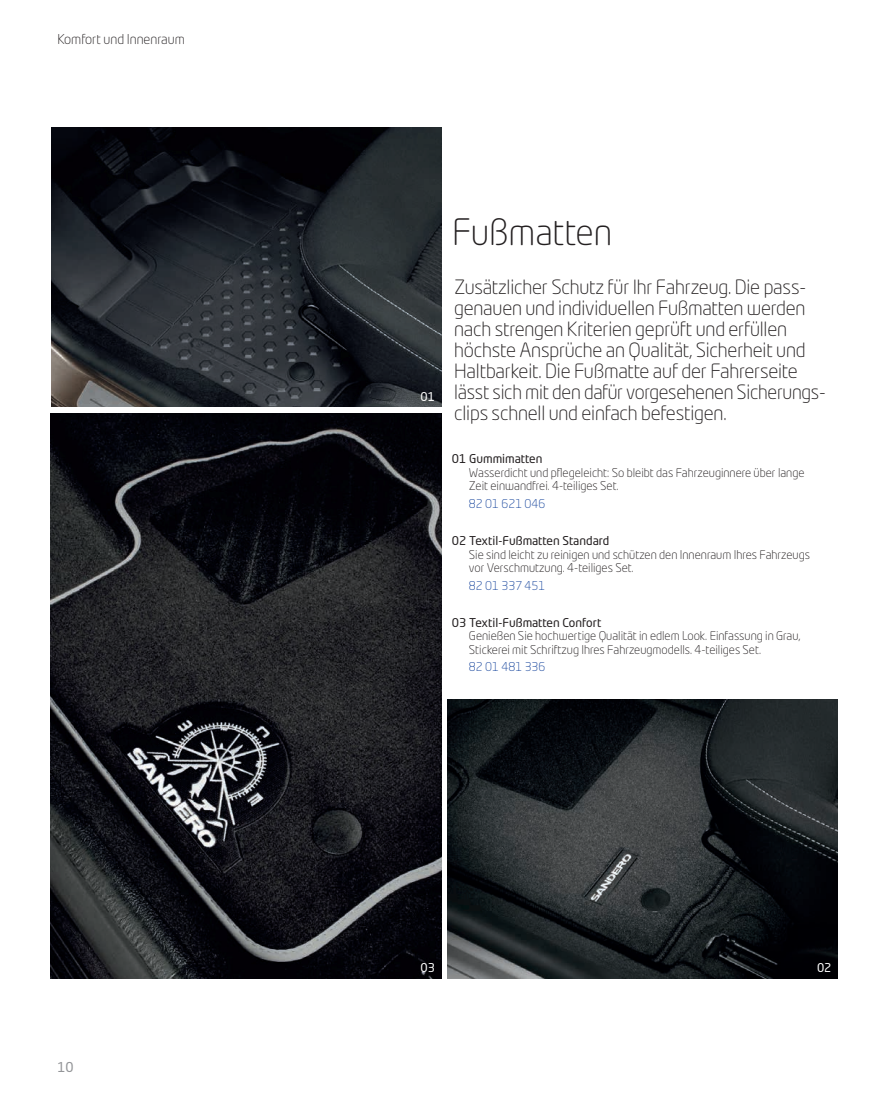
<style>
.page{position:relative;width:872px;height:1106px;background:#fff}
.page>*{position:absolute;margin:0;border:0;box-sizing:border-box;transform-origin:0 0}
.t1{font:300 36px "Neo Tech Dacia";color:#231f20}
.t2{font:300 19.5px/21px "Neo Tech Dacia";letter-spacing:-.01em;color:#231f20}
.t3{font:300 13.5px "Neo Tech Dacia";color:#231f20}
.t4{font:13.5px "Neo Tech Dacia";color:#939598}
.t5{font:300 12px/13.5px "Neo Tech Dacia";color:#231f20}
.t6{font:12px "Neo Tech Dacia";color:#231f20}
.t7{font:300 12px "Neo Tech Dacia";color:#18469d}
.t8{font:12px "Neo Tech Dacia";color:#fff}
</style>
<div class="page">
<img style="left:50px;top:413px;width:391px;height:565px">
<img style="left:448px;top:699px;width:390px;height:279px">
<img style="left:51px;top:128px;width:390px;height:279px">
<p class="t3" style="left:57px;top:31px;width:129px">Komfort und Innenraum</p>
<p class="t4" style="left:57px;top:1058px;width:18px">10</p>
<p class="t8" style="left:420px;top:382px;width:16px">01</p>
<p class="t8" style="left:420px;top:389px;width:16px">01</p>
<h1 class="t1" style="left:452px;top:210px;width:162px">Fußmatten</h1>
<p class="t2" style="left:454px;top:276px;width:373px">Zusätzlicher Schutz für Ihr Fahrzeug. Die pass&shy;genauen und individuellen Fußmatten werden nach strengen Kriterien geprüft und erfüllen höchste Ansprüche an Qualität, Sicherheit und Haltbarkeit. Die Fußmatte auf der Fahrerseite lässt sich mit den dafür vorgesehenen Sicherungs&shy;clips schnell und einfach befestigen.</p>
<p class="t6" style="left:452px;top:451px;width:92px">01 Gummimatten</p>
<p class="t5" style="left:469px;top:465px;width:337px">Wasserdicht und pflegeleicht: So bleibt das Fahrzeuginnere über lange<br>Zeit einwandfrei. 4-teiliges Set.</p>
<p class="t7" style="left:469px;top:496px;width:78px">82 01 621 046</p>
<p class="t6" style="left:452px;top:533px;width:159px">02 Textil-Fußmatten Standard</p>
<p class="t5" style="left:469px;top:547px;width:343px">Sie sind leicht zu reinigen und schützen den Innenraum Ihres Fahrzeugs vor Verschmutzung. 4-teiliges Set.</p>
<p class="t7" style="left:469px;top:578px;width:78px">82 01 337 451</p>
<p class="t6" style="left:452px;top:614px;width:151px">03 Textil-Fußmatten Confort</p>
<p class="t5" style="left:469px;top:628px;width:333px">Genießen Sie hochwertige Qualität in edlem Look. Einfassung in Grau,<br>Stickerei mit Schriftzug Ihres Fahrzeugmodells. 4-teiliges Set.</p>
<p class="t7" style="left:469px;top:659px;width:78px">82 01 481 336</p>
<p class="t8" style="left:420px;top:960px;width:16px">03</p>
<p class="t8" style="left:817px;top:960px;width:16px">02</p>
</div>
